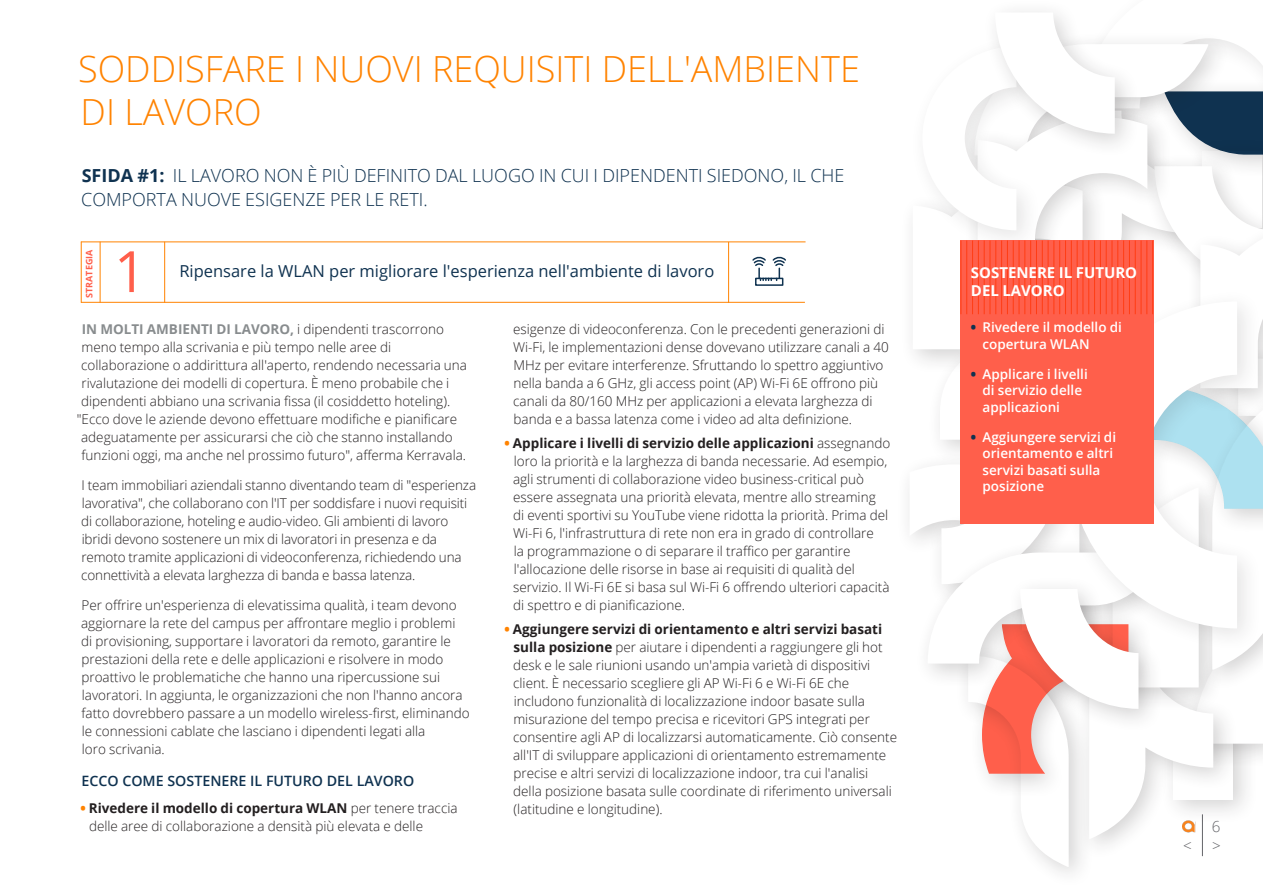
<style>
.page{position:relative;width:1263px;height:893px;background:#fff}
.page>*{position:absolute;margin:0;border:0;box-sizing:border-box;transform-origin:0 0}
.sub{font:57px "Open Sans";color:#ff5f4b}
.heading{font:300 36px/43.2px "Open Sans";color:#ff8300}
.challenge{font:300 18px/24px "Open Sans";color:#0f3250}
.sub-2{font:16.5px "Open Sans";color:#0f3250}
.toc_text{font:300 15.15px "Open Sans";color:#646569}
.sidehed{font:700 15px/18px "Open Sans";color:#fff}
.how{font:600 14.25px "Open Sans";color:#0f3250}
.text{font:300 13.5px/18px "Open Sans";color:#231f20}
.sidetext{font:600 13.5px/16.5px "Open Sans";color:#fff}
.text-2{font:700 13.5px "Open Sans";color:#888c8e}
.sub-3{font:700 9px "Open Sans";color:#ff5f4b}
.s1{font-weight:700}
.s2{font-weight:300;color:#231f20}
.s3{font-weight:800;color:#ff8300}
.s4{font-weight:800;color:#0f3250}
</style>
<div class="page">
<hr style="left:81px;top:302px;width:724px;height:1px;background:#ff8300">
<hr style="left:81px;top:241px;width:724px;height:1px;background:#ff8300">
<hr style="left:164px;top:242px;width:1px;height:61px;background:#ff8300">
<hr style="left:100px;top:242px;width:1px;height:61px;background:#ff8300">
<hr style="left:81px;top:242px;width:1px;height:61px;background:#ff8300">
<hr style="left:728px;top:242px;width:1px;height:61px;background:#ff8300">
<div style="left:755px;top:278px;width:28px;height:8px;border:2px solid #0f3250"></div>
<svg style="left:752px;top:257px;width:34px;height:25px"></svg>
<svg style="left:912px;top:11px;width:351px;height:856px"></svg>
<div style="left:960px;top:240px;width:193px;height:284px;background:#ff5f4b"></div>
<hr style="left:960px;top:240px;width:1px;height:74px;background:#ff8300">
<hr style="left:966px;top:240px;width:1px;height:74px;background:#ff8300">
<hr style="left:972px;top:240px;width:1px;height:74px;background:#ff8300">
<hr style="left:978px;top:240px;width:1px;height:74px;background:#ff8300">
<hr style="left:984px;top:240px;width:1px;height:74px;background:#ff8300">
<hr style="left:990px;top:240px;width:1px;height:74px;background:#ff8300">
<hr style="left:995px;top:240px;width:1px;height:74px;background:#ff8300">
<hr style="left:1001px;top:240px;width:1px;height:74px;background:#ff8300">
<hr style="left:1007px;top:240px;width:1px;height:74px;background:#ff8300">
<hr style="left:1013px;top:240px;width:1px;height:74px;background:#ff8300">
<hr style="left:1019px;top:240px;width:1px;height:74px;background:#ff8300">
<hr style="left:1024px;top:240px;width:1px;height:74px;background:#ff8300">
<hr style="left:1030px;top:240px;width:1px;height:74px;background:#ff8300">
<hr style="left:1036px;top:240px;width:1px;height:74px;background:#ff8300">
<hr style="left:1042px;top:240px;width:1px;height:74px;background:#ff8300">
<hr style="left:1048px;top:240px;width:1px;height:74px;background:#ff8300">
<hr style="left:1053px;top:240px;width:1px;height:74px;background:#ff8300">
<hr style="left:1059px;top:240px;width:1px;height:74px;background:#ff8300">
<hr style="left:1065px;top:240px;width:1px;height:74px;background:#ff8300">
<hr style="left:1071px;top:240px;width:1px;height:74px;background:#ff8300">
<hr style="left:1077px;top:240px;width:1px;height:74px;background:#ff8300">
<hr style="left:1082px;top:240px;width:1px;height:74px;background:#ff8300">
<hr style="left:1088px;top:240px;width:1px;height:74px;background:#ff8300">
<hr style="left:1094px;top:240px;width:1px;height:74px;background:#ff8300">
<hr style="left:1100px;top:240px;width:1px;height:74px;background:#ff8300">
<hr style="left:1106px;top:240px;width:1px;height:74px;background:#ff8300">
<hr style="left:1112px;top:240px;width:1px;height:74px;background:#ff8300">
<hr style="left:1117px;top:240px;width:1px;height:74px;background:#ff8300">
<hr style="left:1123px;top:240px;width:1px;height:74px;background:#ff8300">
<hr style="left:1129px;top:240px;width:1px;height:74px;background:#ff8300">
<hr style="left:1135px;top:240px;width:1px;height:74px;background:#ff8300">
<hr style="left:1141px;top:240px;width:1px;height:74px;background:#ff8300">
<hr style="left:1146px;top:240px;width:1px;height:74px;background:#ff8300">
<hr style="left:1152px;top:240px;width:1px;height:74px;background:#ff8300">
<p class="heading" style="left:78px;top:46px;width:783px">SODDISFARE I NUOVI REQUISITI DELL'AMBIENTE<br>DI LAVORO</p>
<p class="challenge" style="left:81px;top:163px;width:765px"><span class="s1">SFIDA #1:</span> IL LAVORO NON È PIÙ DEFINITO DAL LUOGO IN CUI I DIPENDENTI SIEDONO, IL CHE<br>COMPORTA NUOVE ESIGENZE PER LE RETI.</p>
<p class="sub-3" style="left:83px;top:298px;width:50px;rotate:-90deg">STRATEGIA</p>
<p class="sub" style="left:114px;top:232px;width:34px">1</p>
<p class="sub-2" style="left:179px;top:259px;width:536px">Ripensare la WLAN per migliorare l'esperienza nell'ambiente di lavoro</p>
<p class="text-2" style="left:82px;top:320px;width:364px">IN MOLTI AMBIENTI DI LAVORO, <span class="s2">i dipendenti trascorrono</span></p>
<p class="text" style="left:81px;top:338px;width:311px">meno tempo alla scrivania e più tempo nelle aree di</p>
<p class="text" style="left:81px;top:356px;width:387px">collaborazione o addirittura all'aperto, rendendo necessaria una</p>
<p class="text" style="left:81px;top:374px;width:369px">rivalutazione dei modelli di copertura. È meno probabile che i</p>
<p class="text" style="left:81px;top:392px;width:370px">dipendenti abbiano una scrivania fissa (il cosiddetto hoteling).</p>
<p class="text" style="left:77px;top:410px;width:382px">"Ecco dove le aziende devono effettuare modifiche e pianificare</p>
<p class="text" style="left:81px;top:428px;width:373px">adeguatamente per assicurarsi che ciò che stanno installando</p>
<p class="text" style="left:82px;top:446px;width:386px">funzioni oggi, ma anche nel prossimo futuro", afferma Kerravala.</p>
<p class="text" style="left:81px;top:476px;width:396px">I team immobiliari aziendali stanno diventando team di "esperienza lavorativa", che collaborano con l'IT per soddisfare i nuovi requisiti di collaborazione, hoteling e audio-video. Gli ambienti di lavoro ibridi devono sostenere un mix di lavoratori in presenza e da remoto tramite applicazioni di videoconferenza, richiedendo una connettività a elevata larghezza di banda e bassa latenza.</p>
<p class="text" style="left:81px;top:596px;width:390px">Per offrire un'esperienza di elevatissima qualità, i team devono aggiornare la rete del campus per affrontare meglio i problemi di provisioning, supportare i lavoratori da remoto, garantire le prestazioni della rete e delle applicazioni e risolvere in modo proattivo le problematiche che hanno una ripercussione sui lavoratori. In aggiunta, le organizzazioni che non l'hanno ancora fatto dovrebbero passare a un modello wireless-first, eliminando le connessioni cablate che lasciano i dipendenti legati alla<br>loro scrivania.</p>
<p class="how" style="left:81px;top:771px;width:334px">ECCO COME SOSTENERE IL FUTURO DEL LAVORO</p>
<p class="text" style="left:89px;top:799px;width:370px;text-indent:-9px"><span class="s3">•</span> <span class="s1">Rivedere il modello di copertura WLAN</span> per tenere traccia delle aree di collaborazione a densità più elevata e delle</p>
<p class="text" style="left:513px;top:320px;width:377px">esigenze di videoconferenza. Con le precedenti generazioni di Wi-Fi, le implementazioni dense dovevano utilizzare canali a 40<br>MHz per evitare interferenze. Sfruttando lo spettro aggiuntivo nella banda a 6 GHz, gli access point (AP) Wi-Fi 6E offrono più canali da 80/160 MHz per applicazioni a elevata larghezza di banda e a bassa latenza come i video ad alta definizione.</p>
<p class="text" style="left:513px;top:434px;width:379px;text-indent:-9px"><span class="s3">•</span> <span class="s1">Applicare i livelli di servizio delle applicazioni</span> assegnando loro la priorità e la larghezza di banda necessarie. Ad esempio, agli strumenti di collaborazione video business-critical può essere assegnata una priorità elevata, mentre allo streaming<br>di eventi sportivi su YouTube viene ridotta la priorità. Prima del Wi-Fi 6, l'infrastruttura di rete non era in grado di controllare<br>la programmazione o di separare il traffico per garantire l'allocazione delle risorse in base ai requisiti di qualità del servizio. Il Wi-Fi 6E si basa sul Wi-Fi 6 offrendo ulteriori capacità di spettro e di pianificazione.</p>
<p class="text" style="left:513px;top:620px;width:385px;text-indent:-9px"><span class="s3">•</span> <span class="s1">Aggiungere servizi di orientamento e altri servizi basati sulla posizione</span> per aiutare i dipendenti a raggiungere gli hot desk e le sale riunioni usando un'ampia varietà di dispositivi client. È necessario scegliere gli AP Wi-Fi 6 e Wi-Fi 6E che includono funzionalità di localizzazione indoor basate sulla misurazione del tempo precisa e ricevitori GPS integrati per consentire agli AP di localizzarsi automaticamente. Ciò consente all'IT di sviluppare applicazioni di orientamento estremamente precise e altri servizi di localizzazione indoor, tra cui l'analisi della posizione basata sulle coordinate di riferimento universali (latitudine e longitudine).</p>
<p class="sidehed" style="left:971px;top:264px;width:168px">SOSTENERE IL FUTURO<br>DEL LAVORO</p>
<p class="sidetext" style="left:982px;top:319px;width:141px;text-indent:-12px"><span class="s4">•</span> Rivedere il modello di copertura WLAN</p>
<p class="sidetext" style="left:982px;top:366px;width:107px;text-indent:-12px"><span class="s4">•</span> Applicare i livelli di servizio delle applicazioni</p>
<p class="sidetext" style="left:982px;top:429px;width:135px;text-indent:-12px"><span class="s4">•</span> Aggiungere servizi di orientamento e altri servizi basati sulla posizione</p>
<p class="toc_text" style="left:1212px;top:816px;width:10px">6</p>
<p class="toc_text" style="left:1183px;top:835px;width:10px">&lt;</p>
<p class="toc_text" style="left:1212px;top:835px;width:10px">&gt;</p>
</div>
